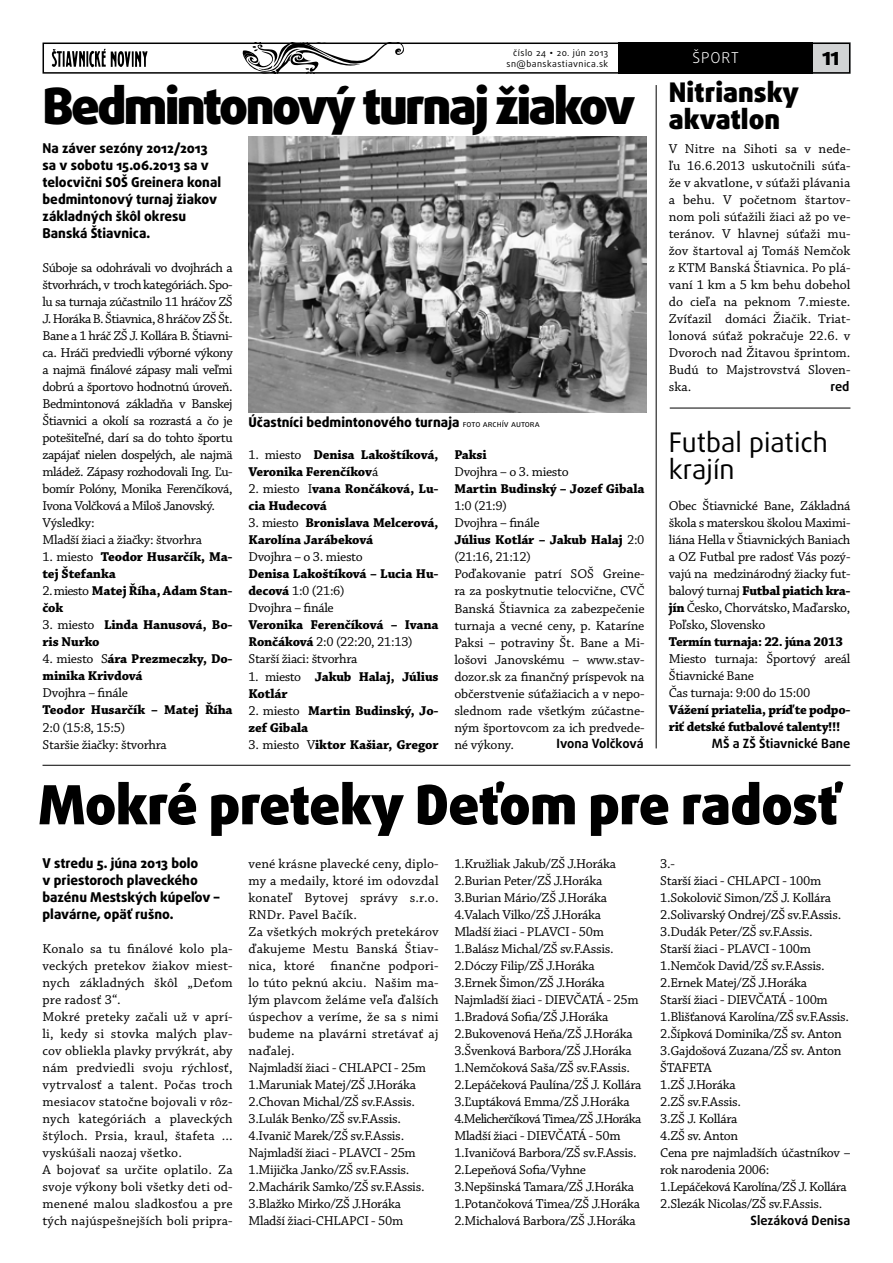
<style>
.page{position:relative;width:893px;height:1263px;background:#fff}
.page>*{position:absolute;margin:0;border:0;box-sizing:border-box;transform-origin:0 0}
.t1{font:900 54px "Daxline Pro";letter-spacing:-.01em;color:#000}
.t2{font:900 49.8px "Daxline Pro";letter-spacing:-.05em;color:#000}
.t3{font:27px/27px "Daxline Pro";color:#000}
.t4{font:900 27px/27px "Daxline Pro";color:#000}
.t5{font:900 18px "Daxline Pro";color:#000}
.t6{font:300 15px "Daxline Pro";letter-spacing:.06em;color:#fff}
.t7{font:13.5px/17px "Chaparral Pro Capt";letter-spacing:-.025em;color:#000}
.t8{font:700 13.5px/17px "Chaparral Pro";letter-spacing:-.01em;color:#000}
.t9{font:13.5px/17px "Chaparral Pro Capt";letter-spacing:.005em;color:#000}
.t10{font:13.5px/17px "Chaparral Pro Capt";letter-spacing:.01em;color:#000}
.t11{font:800 13.5px/17px "Daxline Pro";color:#000}
.t12{font:700 12.75px "Daxline Pro";color:#000}
.t13{font:9px/10.8px "Daxline Pro";letter-spacing:.05em;color:#000;text-align:right}
.s1{font-family:"Gill Sans MT Pro"}
.s2{font-family:"Chaparral Pro Capt";font-weight:400}
.s3{font-weight:400;font-size:9px}
.s4{font-family:"Chaparral Pro";font-weight:700}
</style>
<div class="page">
<div style="left:804px;top:43px;width:46px;height:31px;background:#d1d3d4"></div>
<svg style="left:242px;top:46px;width:162px;height:25px"></svg>
<div style="left:43px;top:43px;width:807px;height:31px;border:2px solid #000"></div>
<div style="left:619px;top:43px;width:194px;height:31px;background:#000"></div>
<svg style="left:51px;top:49px;width:97px;height:18px"></svg>
<hr style="left:656px;top:85px;width:1px;height:663px;background:#000">
<hr style="left:43px;top:765px;width:807px;height:1px;background:#000">
<hr style="left:670px;top:408px;width:180px;height:1px;background:#000">
<img style="left:248px;top:136px;width:398px;height:277px">
<p class="t13" style="left:507px;top:48px;width:103px">číslo 24 <span class="s1">•</span> 20. jún 2013 sn@banskastiavnica.sk</p>
<p class="t6" style="left:692px;top:48px;width:48px">šport</p>
<h3 class="t4" style="left:669px;top:79px;width:132px">Nitriansky akvatlon</h3>
<p class="t7" style="left:669px;top:141px;width:183px;text-align:justify">V Nitre na Sihoti sa v nede&shy;ľu 16.6.2013 uskutočnili súťa&shy;že v akvatlone, v súťaži plávania a behu. V početnom štartov&shy;nom poli súťažili žiaci až po ve&shy;teránov. V hlavnej súťaži mu&shy;žov štartoval aj Tomáš Nemčok z KTM Banská Štiavnica. Po plá&shy;vaní 1 km a 5 km behu dobehol do cieľa na peknom 7.mieste.<br>Zvíťazil domáci Žiačik. Triat&shy;lonová súťaž pokračuje 22.6. v Dvoroch nad Žitavou šprintom.<br>Budú to Majstrovstvá Sloven&shy;ska.</p>
<h3 class="t5" style="left:823px;top:47px;width:18px">11</h3>
<h2 class="t2" style="left:43px;top:73px;width:594px">Bedmintonový turnaj žiakov</h2>
<p class="t11" style="left:43px;top:140px;width:180px">Na záver sezóny 2012/2013 sa v sobotu 15.06.2013 sa v telocvični SOŠ Greinera konal bedmintonový turnaj žiakov základných škôl okresu<br>Banská Štiavnica.</p>
<p class="t7" style="left:43px;top:260px;width:192px">Súboje sa odohrávali vo dvojhrách a štvorhrách, v troch kategóriách. Spo&shy;lu sa turnaja zúčastnilo 11 hráčov ZŠ J. Horáka B. Štiavnica, 8 hráčov ZŠ Št.<br>Bane a 1 hráč ZŠ J. Kollára B. Štiavni&shy;ca. Hráči predviedli výborné výkony a najmä finálové zápasy mali veľmi dobrú a športovo hodnotnú úroveň.<br>Bedmintonová základňa v Banskej Štiavnici a okolí sa rozrastá a čo je potešiteľné, darí sa do tohto športu zapájať nielen dospelých, ale najmä mládež. Zápasy rozhodovali Ing. Ľu&shy;bomír Polóny, Monika Ferenčíková, Ivona Volčková a Miloš Janovský.<br>Výsledky:<br>Mladší žiaci a žiačky: štvorhra</p>
<p class="t8" style="left:43px;top:549px;width:192px"><span class="s2">1. miesto</span> Teodor Husarčík, Ma&shy;tej Štefanka</p>
<p class="t8" style="left:43px;top:583px;width:192px"><span class="s2">2. miesto</span> Matej Říha, Adam Stan&shy;čok</p>
<p class="t8" style="left:43px;top:617px;width:192px"><span class="s2">3. miesto</span> Linda Hanusová, Bo&shy;ris Nurko</p>
<p class="t8" style="left:43px;top:651px;width:192px"><span class="s2">4. miesto S</span>ára Prezmeczky, Do&shy;minika Krivdová</p>
<p class="t7" style="left:43px;top:685px;width:87px">Dvojhra – finále</p>
<p class="t8" style="left:43px;top:702px;width:192px">Teodor Husarčík – Matej Říha</p>
<p class="t7" style="left:43px;top:719px;width:126px">2:0 (15:8, 15:5)<br>Staršie žiačky: štvorhra</p>
<p class="t12" style="left:830px;top:378px;width:20px">red</p>
<p class="t11" style="left:248px;top:414px;width:293px">Účastníci bedmintonového turnaja <span class="s3">foto archív autora</span></p>
<h3 class="t3" style="left:669px;top:429px;width:161px">Futbal piatich krajín</h3>
<p class="t7" style="left:669px;top:498px;width:183px;text-align:justify">Obec Štiavnické Bane, Základná škola s materskou školou Maximi&shy;liána Hella v Štiavnických Baniach a OZ Futbal pre radosť Vás pozý&shy;vajú na medzinárodný žiacky fut-</p>
<p class="t8" style="left:669px;top:583px;width:183px"><span class="s2">balový turnaj</span> Futbal piatich kra-</p>
<p class="t7" style="left:669px;top:600px;width:183px"><span class="s4">jín</span> Česko, Chorvátsko, Maďarsko,<br>Poľsko, Slovensko</p>
<p class="t8" style="left:669px;top:634px;width:176px">Termín turnaja: 22. júna 2013</p>
<p class="t7" style="left:669px;top:651px;width:183px">Miesto turnaja: Športový areál<br>Štiavnické Bane<br>Čas turnaja: 9:00 do 15:00</p>
<p class="t8" style="left:669px;top:702px;width:183px">Vážení priatelia, príďte podpo&shy;riť detské futbalové talenty!!!</p>
<p class="t12" style="left:712px;top:735px;width:140px">MŠ a ZŠ Štiavnické Bane</p>
<p class="t8" style="left:248px;top:447px;width:192px"><span class="s2">1. miesto</span> Denisa Lakoštíková,<br>Veronika Ferenčíkov<span class="s2">á</span></p>
<p class="t8" style="left:248px;top:481px;width:192px"><span class="s2">2. miesto I</span>vana Rončáková, Lu&shy;cia Hudecová</p>
<p class="t8" style="left:248px;top:515px;width:192px"><span class="s2">3. miesto</span> Bronislava Melcerová,<br>Karolína Jarábeková</p>
<p class="t7" style="left:248px;top:549px;width:116px">Dvojhra – o 3. miesto</p>
<p class="t8" style="left:248px;top:566px;width:192px">Denisa Lakoštíková – Lucia Hu-</p>
<p class="t7" style="left:248px;top:583px;width:98px"><span class="s4">decová</span> 1:0 (21:6)<br>Dvojhra – finále</p>
<p class="t8" style="left:248px;top:617px;width:192px">Veronika Ferenčíková – Ivana</p>
<p class="t7" style="left:248px;top:634px;width:166px"><span class="s4">Rončáková</span> 2:0 (22:20, 21:13)<br>Starší žiaci: štvorhra</p>
<p class="t8" style="left:248px;top:668px;width:192px"><span class="s2">1. miesto</span> Jakub Halaj, Július<br>Kotlár</p>
<p class="t8" style="left:248px;top:702px;width:192px"><span class="s2">2. miesto</span> Martin Budinský, Jo&shy;zef Gibala</p>
<p class="t8" style="left:248px;top:736px;width:192px"><span class="s2">3. miesto V</span>iktor Kašiar, Gregor</p>
<p class="t8" style="left:454px;top:447px;width:34px">Paksi</p>
<p class="t7" style="left:454px;top:464px;width:116px">Dvojhra – o 3. miesto</p>
<p class="t8" style="left:454px;top:481px;width:192px">Martin Budinský – Jozef Gibala</p>
<p class="t7" style="left:454px;top:498px;width:87px">1:0 (21:9)<br>Dvojhra – finále</p>
<p class="t8" style="left:454px;top:532px;width:192px">Július Kotlár – Jakub Halaj <span class="s2">2:0</span></p>
<p class="t7" style="left:454px;top:549px;width:192px">(21:16, 21:12)<br>Poďakovanie patrí SOŠ Greine&shy;ra za poskytnutie telocvične, CVČ<br>Banská Štiavnica za zabezpečenie turnaja a vecné ceny, p. Kataríne<br>Paksi – potraviny Št. Bane a Mi&shy;lošovi Janovskému – www.stav&shy;dozor.sk za finančný príspevok na občerstvenie súťažiacich a v nepo&shy;slednom rade všetkým zúčastne&shy;ným športovcom za ich predvede&shy;né výkony.</p>
<p class="t12" style="left:557px;top:735px;width:89px">Ivona Volčková</p>
<h1 class="t1" style="left:38px;top:769px;width:802px">Mokré preteky Deťom pre radosť</h1>
<p class="t11" style="left:43px;top:854px;width:178px">V stredu 5. júna 2013 bolo<br>v priestoroch plaveckého bazénu Mestských kúpeľov – plavárne, opäť rušno.</p>
<p class="t10" style="left:43px;top:940px;width:192px">Konalo sa tu finálové kolo pla&shy;veckých pretekov žiakov miest&shy;nych základných škôl „Deťom pre radosť 3“.<br>Mokré preteky začali už v aprí&shy;li, kedy si stovka malých plav&shy;cov obliekla plavky prvýkrát, aby nám predviedli svoju rýchlosť, vytrvalosť a talent. Počas troch mesiacov statočne bojovali v rôz&shy;nych kategóriách a plaveckých štýloch. Prsia, kraul, štafeta ... vyskúšali naozaj všetko.<br>A bojovať sa určite oplatilo. Za svoje výkony boli všetky deti od&shy;menené malou sladkosťou a pre tých najúspešnejších boli pripra-</p>
<p class="t9" style="left:248px;top:855px;width:192px">vené krásne plavecké ceny, diplo&shy;my a medaily, ktoré im odovzdal konateľ Bytovej správy s.r.o.<br>RNDr. Pavel Bačík.<br>Za všetkých mokrých pretekárov ďakujeme Mestu Banská Štiav&shy;nica, ktoré finančne podpori&shy;lo túto peknú akciu. Našim ma&shy;lým plavcom želáme veľa ďalších úspechov a veríme, že sa s nimi budeme na plavárni stretávať aj naďalej.<br>Najmladší žiaci - CHLAPCI - 25m<br>1.Maruniak Matej/ZŠ J.Horáka<br>2.Chovan Michal/ZŠ sv.F.Assis.<br>3.Lulák Benko/ZŠ sv.F.Assis.<br>4.Ivanič Marek/ZŠ sv.F.Assis.<br>Najmladší žiaci - PLAVCI - 25m<br>1.Mijička Janko/ZŠ sv.F.Assis.<br>2.Machárik Samko/ZŠ sv.F.Assis.<br>3.Blažko Mirko/ZŠ J.Horáka<br>Mladší žiaci-CHLAPCI - 50m</p>
<p class="t7" style="left:454px;top:855px;width:189px">1.Kružliak Jakub/ZŠ J.Horáka<br>2.Burian Peter/ZŠ J.Horáka<br>3.Burian Mário/ZŠ J.Horáka<br>4.Valach Vilko/ZŠ J.Horáka<br>Mladší žiaci - PLAVCI - 50m<br>1.Balász Michal/ZŠ sv.F.Assis.<br>2.Dóczy Filip/ZŠ J.Horáka<br>3.Ernek Šimon/ZŠ J.Horáka<br>Najmladší žiaci - DIEVČATÁ - 25m<br>1.Bradová Sofia/ZŠ J.Horáka<br>2.Bukovenová Heňa/ZŠ J.Horáka<br>3.Švenková Barbora/ZŠ J.Horáka<br>1.Nemčoková Saša/ZŠ sv.F.Assis.<br>2.Lepáčeková Paulína/ZŠ J. Kollára<br>3.Ľuptáková Emma/ZŠ J.Horáka<br>4.Melicherčíková Timea/ZŠ J.Horáka<br>Mladší žiaci - DIEVČATÁ - 50m<br>1.Ivaničová Barbora/ZŠ sv.F.Assis.<br>2.Lepeňová Sofia/Vyhne<br>3.Nepšinská Tamara/ZŠ J.Horáka<br>1.Potančoková Timea/ZŠ J.Horáka<br>2.Michalová Barbora/ZŠ J.Horáka</p>
<p class="t7" style="left:660px;top:855px;width:192px">3.-<br>Starší žiaci - CHLAPCI - 100m<br>1.Sokolovič Simon/ZŠ J. Kollára<br>2.Solivarský Ondrej/ZŠ sv.F.Assis.<br>3.Dudák Peter/ZŠ sv.F.Assis.<br>Starší žiaci - PLAVCI - 100m<br>1.Nemčok David/ZŠ sv.F.Assis.<br>2.Ernek Matej/ZŠ J.Horáka<br>Starší žiaci - DIEVČATÁ - 100m<br>1.Blišťanová Karolína/ZŠ sv.F.Assis.<br>2.Šípková Dominika/ZŠ sv. Anton<br>3.Gajdošová Zuzana/ZŠ sv. Anton<br>ŠTAFETA<br>1.ZŠ J.Horáka<br>2.ZŠ sv.F.Assis.<br>3.ZŠ J. Kollára<br>4.ZŠ sv. Anton<br>Cena pre najmladších účastníkov – rok narodenia 2006:<br>1.Lepáčeková Karolína/ZŠ J. Kollára<br>2.Slezák Nicolas/ZŠ sv.F.Assis.</p>
<p class="t12" style="left:750px;top:1212px;width:101px">Slezáková Denisa</p>
</div>
